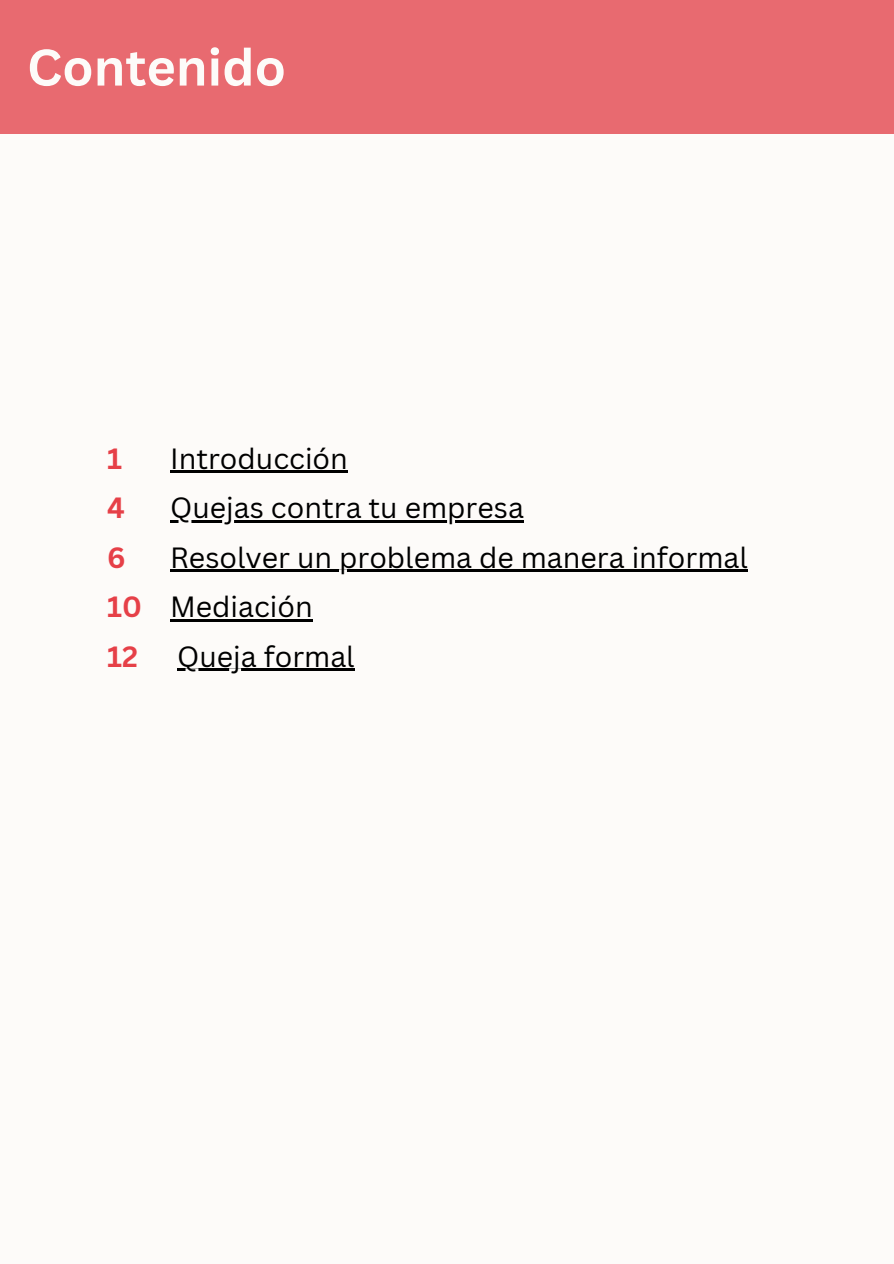
<style>
.page{position:relative;width:894px;height:1264px;background:#fff}
.page>*{position:absolute;margin:0;border:0;box-sizing:border-box;transform-origin:0 0}
.t1{font:700 50.25px "Canva Sans";color:#fdfbf9}
.t2{font:28.5px "Canva Sans";color:#000}
.t3{font:700 28.5px/49.5px "Canva Sans";color:#e64048}
</style>
<div class="page">
<div style="left:0;top:0;width:893px;height:1263px;background:#fdfbf9"></div>
<div style="left:0;top:0;width:893px;height:134px;background:#e86a70"></div>
<hr style="left:170px;top:471px;width:178px;height:2px;background:#000">
<hr style="left:170px;top:520px;width:353px;height:2px;background:#000">
<hr style="left:170px;top:570px;width:577px;height:2px;background:#000">
<hr style="left:170px;top:619px;width:143px;height:2px;background:#000">
<hr style="left:177px;top:669px;width:177px;height:2px;background:#000">
<h1 class="t1" style="left:27px;top:32px;width:260px">Contenido</h1>
<p class="t3" style="left:107px;top:432px;width:36px">1<br>4<br>6<br>10<br>12</p>
<h2 class="t2" style="left:170px;top:438px;width:179px">Introducción</h2>
<p class="t2" style="left:170px;top:487px;width:355px">Quejas contra tu empresa</p>
<p class="t2" style="left:170px;top:537px;width:579px">Resolver un problema de manera informal</p>
<p class="t2" style="left:170px;top:586px;width:144px">Mediación</p>
<p class="t2" style="left:177px;top:636px;width:179px">Queja formal</p>
</div>
